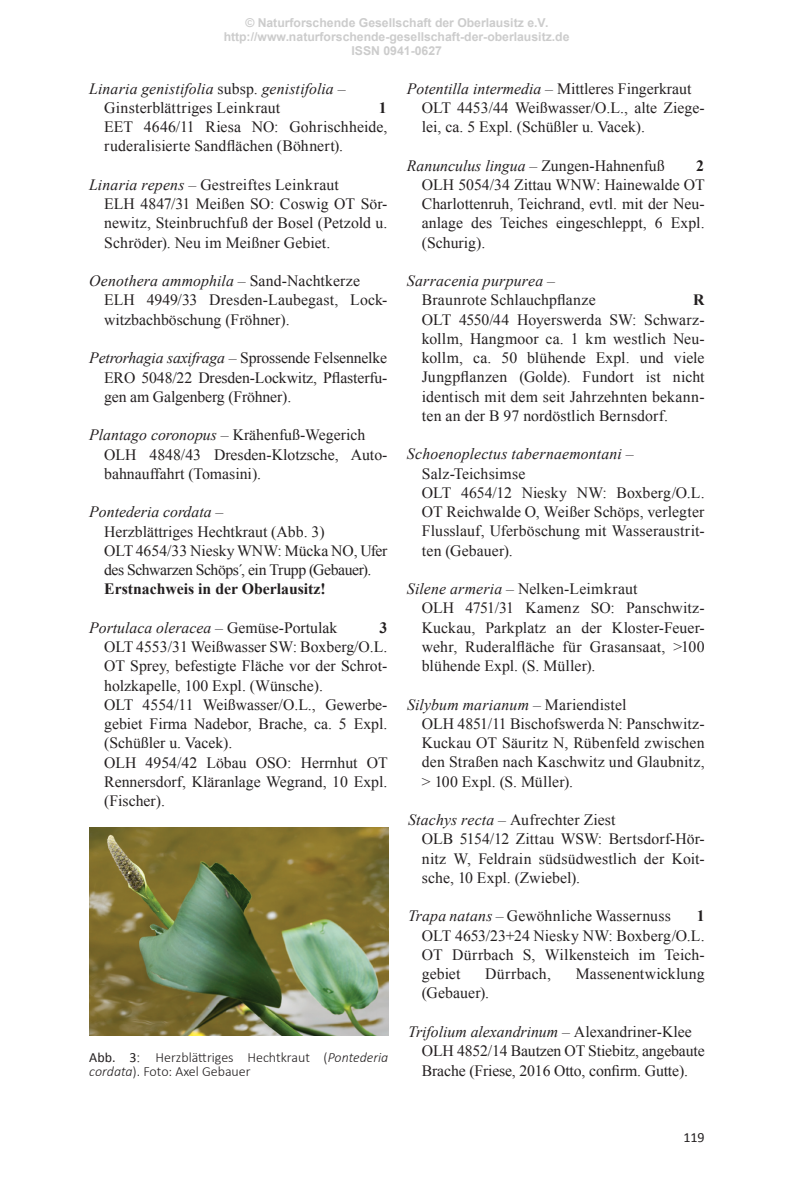
<style>
.page{position:relative;width:794px;height:1191px;background:#fff}
.page>*{position:absolute;margin:0;border:0;box-sizing:border-box;transform-origin:0 0}
.t1{font:15.75px/19.2px "Times New Roman";color:#231f20}
.t2{font:italic 15.75px/19.2px "Times New Roman";letter-spacing:.005em;color:#231f20}
.t3{font:700 15.75px "Times New Roman";color:#231f20}
.t4{font:300 14px/14px "Calibri";color:#231f20}
.t5{font:14px "Calibri";color:#231f20}
.t6{font:700 12.25px/14px "Arial";color:#ccc;text-align:center}
.s1{font-style:normal}
.s2{font-style:italic}
.s3{font-weight:400}
.s4{font-family:"Times New Roman";font-weight:400}
</style>
<div class="page">
<img style="left:89px;top:827px;width:299px;height:209px">
<p class="t6" style="left:224px;top:15px;width:347px">© Naturforschende Gesellschaft der Oberlausitz e.V. http://www.naturforschende-gesellschaft-der-oberlausitz.de<br>ISSN 0941-0627</p>
<p class="t2" style="left:104px;top:78px;width:243px;text-indent:-15px">Linaria genistifolia <span class="s1">subsp.</span> genistifolia –<br><span class="s1">Ginsterblättriges Leinkraut</span></p>
<p class="t3" style="left:379px;top:97px;width:9px">1</p>
<p class="t1" style="left:104px;top:117px;width:285px">EET 4646/11 Riesa NO: Gohrischheide, ruderalisierte Sandflächen (Böhnert).</p>
<p class="t1" style="left:104px;top:175px;width:285px;text-indent:-15px"><span class="s2">Linaria repens –</span> Gestreiftes Leinkraut<br>ELH 4847/31 Meißen SO: Coswig OT Sör&shy;newitz, Steinbruchfuß der Bosel (Petzold u.<br>Schröder). Neu im Meißner Gebiet.</p>
<p class="t1" style="left:104px;top:271px;width:285px;text-indent:-15px"><span class="s2">Oenothera ammophila –</span> Sand-Nachtkerze<br>ELH 4949/33 Dresden-Laubegast, Lock&shy;witzbachböschung (Fröhner).</p>
<p class="t1" style="left:104px;top:348px;width:285px;text-align:justify;text-indent:-15px"><span class="s2">Petrorhagia saxifraga –</span> Sprossende Felsennelke ERO 5048/22 Dresden-Lockwitz, Pflasterfu&shy;gen am Galgenberg (Fröhner).</p>
<p class="t1" style="left:104px;top:425px;width:285px;text-indent:-15px"><span class="s2">Plantago coronopus –</span> Krähenfuß-Wegerich<br>OLH 4848/43 Dresden-Klotzsche, Auto&shy;bahnauffahrt (Tomasini).</p>
<p class="t2" style="left:89px;top:502px;width:136px">Pontederia cordata –</p>
<p class="t1" style="left:104px;top:521px;width:285px">Herzblättriges Hechtkraut (Abb. 3)<br>OLT 4654/33 Niesky WNW: Mücka NO, Ufer des Schwarzen Schöps´, ein Trupp (Gebauer).</p>
<p class="t3" style="left:104px;top:578px;width:223px">Erstnachweis in der Oberlausitz!</p>
<p class="t2" style="left:89px;top:617px;width:250px">Portulaca oleracea – <span class="s1">Gemüse-Portulak</span></p>
<p class="t3" style="left:379px;top:616px;width:9px">3</p>
<p class="t1" style="left:104px;top:637px;width:285px">OLT 4553/31 Weißwasser SW: Boxberg/O.L.<br>OT Sprey, befestigte Fläche vor der Schrot&shy;holzkapelle, 100 Expl. (Wünsche).<br>OLT 4554/11 Weißwasser/O.L., Gewerbe&shy;gebiet Firma Nadebor, Brache, ca. 5 Expl. (Schüßler u. Vacek).<br>OLH 4954/42 Löbau OSO: Herrnhut OT Rennersdorf, Kläranlage Wegrand, 10 Expl. (Fischer).</p>
<p class="t4" style="left:89px;top:1050px;width:300px"><span class="s3">Abb. 3</span><span class="s4">:</span> Herzblättriges Hechtkraut (<span class="s2">Pontederia cordata</span>). Foto: Axel Gebauer</p>
<p class="t1" style="left:422px;top:78px;width:284px;text-indent:-15px"><span class="s2">Potentilla intermedia –</span> Mittleres Fingerkraut<br>OLT 4453/44 Weißwasser/O.L., alte Ziege&shy;lei, ca. 5 Expl. (Schüßler u. Vacek).</p>
<p class="t2" style="left:407px;top:155px;width:259px">Ranunculus lingua – <span class="s1">Zungen-Hahnenfuß</span></p>
<p class="t3" style="left:696px;top:154px;width:9px">2</p>
<p class="t1" style="left:422px;top:175px;width:284px;text-align:justify">OLH 5054/34 Zittau WNW: Hainewalde OT Charlottenruh, Teichrand, evtl. mit der Neu&shy;anlage des Teiches eingeschleppt, 6 Expl. (Schurig).</p>
<p class="t2" style="left:407px;top:271px;width:150px">Sarracenia purpurea –</p>
<p class="t1" style="left:422px;top:290px;width:175px">Braunrote Schlauchpflanze</p>
<p class="t3" style="left:693px;top:289px;width:13px">R</p>
<p class="t1" style="left:422px;top:309px;width:284px;text-align:justify">OLT 4550/44 Hoyerswerda SW: Schwarz&shy;kollm, Hangmoor ca. 1 km westlich Neu&shy;kollm, ca. 50 blühende Expl. und viele Jungpflanzen (Golde). Fundort ist nicht identisch mit dem seit Jahrzehnten bekann&shy;ten an der B 97 nordöstlich Bernsdorf.</p>
<p class="t2" style="left:407px;top:444px;width:228px">Schoenoplectus tabernaemontani –</p>
<p class="t1" style="left:422px;top:463px;width:284px">Salz-Teichsimse<br>OLT 4654/12 Niesky NW: Boxberg/O.L.<br>OT Reichwalde O, Weißer Schöps, verlegter<br>Flusslauf, Uferböschung mit Wasseraustrit&shy;ten (Gebauer).</p>
<p class="t1" style="left:422px;top:579px;width:284px;text-indent:-15px"><span class="s2">Silene armeria –</span> Nelken-Leimkraut<br>OLH 4751/31 Kamenz SO: Panschwitz-Kuckau, Parkplatz an der Kloster-Feuer&shy;wehr, Ruderalfläche für Grasansaat, &gt;100 blühende Expl. (S. Müller).</p>
<p class="t1" style="left:422px;top:694px;width:284px;text-indent:-15px"><span class="s2">Silybum marianum –</span> Mariendistel<br>OLH 4851/11 Bischofswerda N: Panschwitz-Kuckau OT Säuritz N, Rübenfeld zwischen den Straßen nach Kaschwitz und Glaubnitz, &gt; 100 Expl. (S. Müller).</p>
<p class="t1" style="left:422px;top:810px;width:284px;text-indent:-14px"><span class="s2">Stachys recta –</span> Aufrechter Ziest<br>OLB 5154/12 Zittau WSW: Bertsdorf-Hör&shy;nitz W, Feldrain südsüdwestlich der Koit&shy;sche, 10 Expl. (Zwiebel).</p>
<p class="t1" style="left:408px;top:906px;width:264px"><span class="s2">Trapa natans –</span> Gewöhnliche Wassernuss</p>
<p class="t3" style="left:697px;top:905px;width:9px">1</p>
<p class="t1" style="left:422px;top:925px;width:284px;text-align:justify">OLT 4653/23+24 Niesky NW: Boxberg/O.L.<br>OT Dürrbach S, Wilkensteich im Teich&shy;gebiet</p>
<p class="t1" style="left:485px;top:964px;width:67px">Dürrbach,</p>
<p class="t1" style="left:575px;top:964px;width:130px">Massenentwicklung</p>
<p class="t1" style="left:422px;top:983px;width:69px">(Gebauer).</p>
<p class="t1" style="left:422px;top:1021px;width:284px;text-indent:-14px"><span class="s2">Trifolium alexandrinum –</span> Alexandriner-Klee<br>OLH 4852/14 Bautzen OT Stiebitz, angebaute<br>Brache (Friese, 2016 Otto, confirm. Gutte).</p>
<p class="t5" style="left:683px;top:1128px;width:23px">119</p>
</div>
